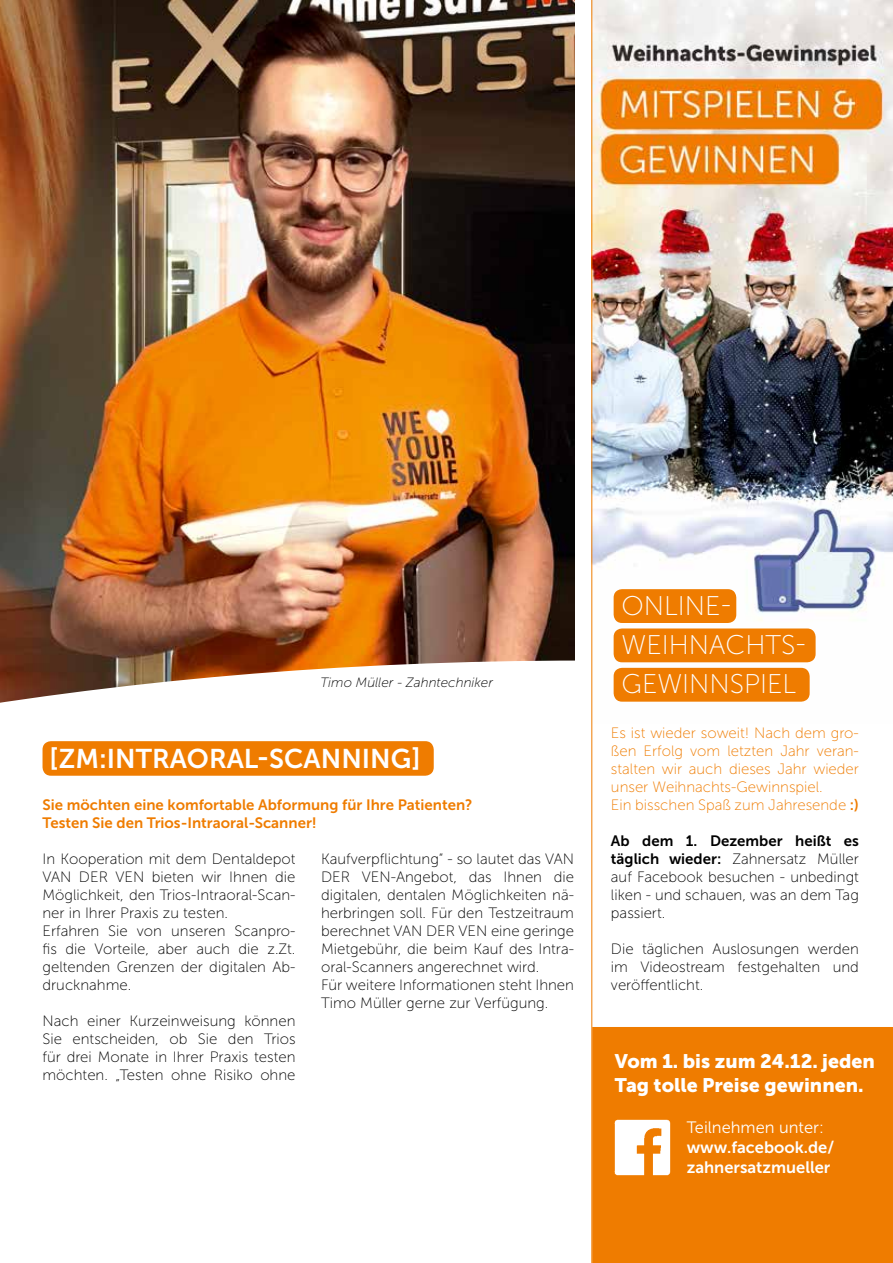
<style>
.page{position:relative;width:893px;height:1263px;background:#fff}
.page>*{position:absolute;margin:0;border:0;box-sizing:border-box;transform-origin:0 0}
.t1{font:62.4px "Cholla Unicase";color:#fff}
.t2{font:27px/39px "Museo Sans 100";color:#fff}
.t3{font:27px "Museo Sans 700";color:#fff}
.t4{font:700 condensed 24.6px "Futura";color:#fff}
.t5{font:19.5px/23.4px "Museo Sans 900";color:#fff}
.t6{font:16.5px/19.8px "Museo Sans 700";color:#fff}
.t7{font:16.5px "Museo Sans 300";color:#fff}
.t8{font:15px/18px "Museo Sans 100";color:#000;text-align:justify}
.t9{font:15px/18px "Museo Sans 100";color:#ef7c00}
.t10{font:15px/18px "Museo Sans 700";color:#ef7c00}
.t11{font:15px "Museo Sans 700";color:#000}
.t12{font:italic 13.5px "Museo Sans 100";color:#000}
.s1{font-family:"Museo Sans 700"}
.s2{font-size:124.95px}
</style>
<div class="page">
<img style="left:0;top:0;width:574px;height:660px">
<svg style="left:0;top:660px;width:593px;height:367px"></svg>
<img style="left:592px;top:0;width:301px;height:723px">
<div style="left:43px;top:741px;width:391px;height:35px;background:#ef7c00;border-radius:9px"></div>
<div style="left:592px;top:1027px;width:301px;height:236px;background:#ef7c00"></div>
<img style="left:614px;top:1118px;width:57px;height:58px">
<div style="left:614px;top:589px;width:122px;height:34px;background:#ef7c00;border-radius:9px"></div>
<div style="left:614px;top:628px;width:202px;height:34px;background:#ef7c00;border-radius:9px"></div>
<div style="left:614px;top:668px;width:196px;height:34px;background:#ef7c00;border-radius:9px"></div>
<hr style="left:591px;top:0;width:1px;height:1263px;background:#ef7c00">
<h2 class="t2" style="left:622px;top:587px;width:186px">ONLINE-<br>WEIHNACHTS-</h2>
<p class="t12" style="left:320px;top:675px;width:174px">Timo Müller - Zahntechniker</p>
<h2 class="t2" style="left:622px;top:665px;width:176px">GEWINNSPIEL</h2>
<h2 class="t3" style="left:49px;top:743px;width:374px">[ZM:INTRAORAL-SCANNING]</h2>
<p class="t10" style="left:43px;top:796px;width:432px">Sie möchten eine komfortable Abformung für Ihre Patienten?<br>Testen Sie den Trios-Intraoral-Scanner!</p>
<p class="t8" style="left:43px;top:850px;width:255px;text-align:left">In Kooperation mit dem Dentaldepot<br>VAN DER VEN bieten wir Ihnen die<br>Möglichkeit, den Trios-Intraoral-Scan&shy;ner in Ihrer Praxis zu testen.<br>Erfahren Sie von unseren Scanpro&shy;fis die Vorteile, aber auch die z.Zt. geltenden Grenzen der digitalen Ab&shy;drucknahme.</p>
<p class="t8" style="left:43px;top:1012px;width:255px">Nach einer Kurzeinweisung können Sie entscheiden, ob Sie den Trios für drei Monate in Ihrer Praxis testen möchten. „Testen ohne Risiko ohne</p>
<p class="t8" style="left:321px;top:850px;width:255px;text-align:left">Kaufverpflichtung“ - so lautet das VAN DER VEN-Angebot, das Ihnen die digitalen, dentalen Möglichkeiten nä&shy;herbringen soll. Für den Testzeitraum berechnet VAN DER VEN eine geringe Mietgebühr, die beim Kauf des Intra&shy;oral-Scanners angerechnet wird.<br>Für weitere Informationen steht Ihnen Timo Müller gerne zur Verfügung.</p>
<p class="t9" style="left:611px;top:724px;width:250px">Es ist wieder soweit! Nach dem gro&shy;ßen Erfolg vom letzten Jahr veran&shy;stalten wir auch dieses Jahr wieder unser Weihnachts-Gewinnspiel.<br>Ein bisschen Spaß zum Jahresende <span class="s1">:)</span></p>
<p class="t11" style="left:611px;top:832px;width:250px">Ab dem 1. Dezember heißt es</p>
<p class="t8" style="left:611px;top:850px;width:250px"><span class="s1">täglich wieder:</span> Zahnersatz Müller auf Facebook besuchen - unbedingt liken - und schauen, was an dem Tag passiert.</p>
<p class="t8" style="left:611px;top:940px;width:250px">Die täglichen Auslosungen werden im Videostream festgehalten und veröffentlicht.</p>
<h3 class="t5" style="left:615px;top:1049px;width:262px">Vom 1. bis zum 24.12. jeden<br>Tag tolle Preise gewinnen.</h3>
<p class="t7" style="left:687px;top:1118px;width:139px">Teilnehmen unter:</p>
<p class="t6" style="left:687px;top:1137px;width:149px">www.facebook.de/ zahnersatzmueller</p>
<h3 class="t4" style="left:687px;top:1122px;width:164px">Zahnersatz:Müller</h3>
<h1 class="t1" style="left:594px;top:1143px;width:260px">E<span class="s2">x</span>klusiv</h1>
</div>
